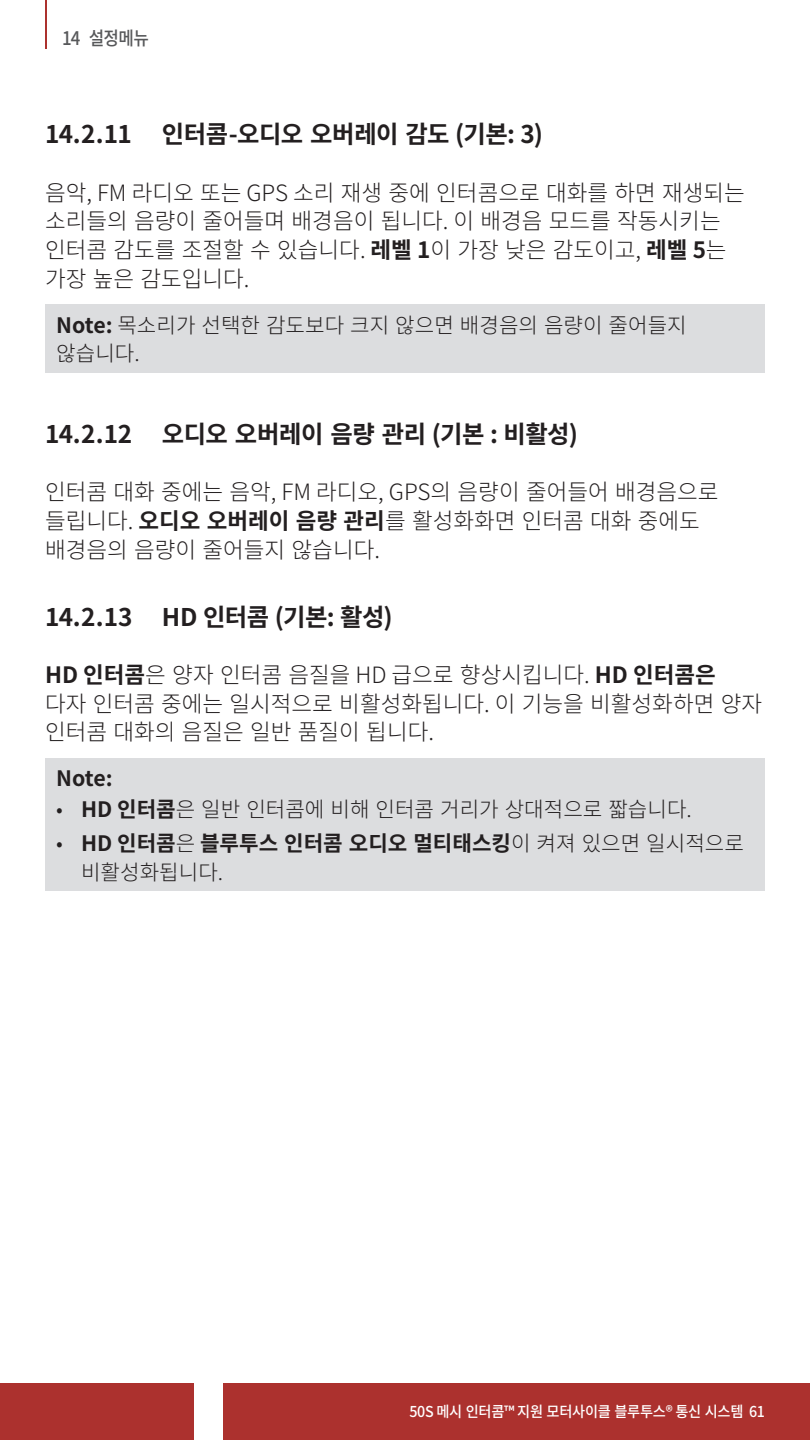
<style>
.page{position:relative;width:810px;height:1440px;background:#fff}
.page>*{position:absolute;margin:0;border:0;box-sizing:border-box;transform-origin:0 0}
.t1{font:700 24.38px "Noto Sans CJ Kkr";letter-spacing:-.02em;color:#231f20}
.Body{font:300 22.5px/28.8px "Noto Sans CJ Kkr";color:#231f20}
.NOTE{font:300 21.25px/28.8px "Noto Sans CJ Kkr";color:#231f20}
.NOTE-2{font:700 21.25px "Noto Sans CJ Kkr";color:#231f20}
.t2{font:500 18.75px "Noto Sans CJ Kkr";letter-spacing:-.04em;color:#57585a;scale:.9 1}
.t3{font:500 15px "Noto Sans CJ Kkr";letter-spacing:-.02em;color:#fff;scale:.95 1}
.s1{font-weight:700}
</style>
<div class="page">
<div style="left:0;top:1383px;width:194px;height:57px;background:#ac312e"></div>
<div style="left:223px;top:1383px;width:587px;height:57px;background:#ac312e"></div>
<hr style="left:45px;top:0;width:1px;height:49px;background:#ac312e">
<div style="left:45px;top:305px;width:720px;height:68px;background:#dcdddf"></div>
<div style="left:45px;top:758px;width:720px;height:133px;background:#dcdddf"></div>
<p class="t2" style="left:62px;top:28px;width:98px">14 설정메뉴</p>
<p class="t1" style="left:45px;top:121px;width:500px">14.2.11 인터콤-오디오 오버레이 감도 (기본: 3)</p>
<p class="Body" style="left:45px;top:178px;width:701px">음악, FM 라디오 또는 GPS 소리 재생 중에 인터콤으로 대화를 하면 재생되는 소리들의 음량이 줄어들며 배경음이 됩니다. 이 배경음 모드를 작동시키는 인터콤 감도를 조절할 수 있습니다. <span class="s1">레벨 1</span>이 가장 낮은 감도이고, <span class="s1">레벨 5</span>는 가장 높은 감도입니다.</p>
<p class="NOTE" style="left:56px;top:311px;width:632px"><span class="s1">Note:</span> 목소리가 선택한 감도보다 크지 않으면 배경음의 음량이 줄어들지 않습니다.</p>
<p class="t1" style="left:45px;top:420px;width:535px">14.2.12 오디오 오버레이 음량 관리 (기본 : 비활성)</p>
<p class="Body" style="left:45px;top:478px;width:675px">인터콤 대화 중에는 음악, FM 라디오, GPS의 음량이 줄어들어 배경음으로 들립니다. <span class="s1">오디오 오버레이 음량 관리</span>를 활성화화면 인터콤 대화 중에도 배경음의 음량이 줄어들지 않습니다.</p>
<p class="t1" style="left:45px;top:603px;width:349px">14.2.13 HD 인터콤 (기본: 활성)</p>
<p class="Body" style="left:45px;top:661px;width:719px"><span class="s1">HD 인터콤</span>은 양자 인터콤 음질을 HD 급으로 향상시킵니다. <span class="s1">HD 인터콤은 </span>다자 인터콤 중에는 일시적으로 비활성화됩니다. 이 기능을 비활성화하면 양자 인터콤 대화의 음질은 일반 품질이 됩니다.</p>
<p class="NOTE-2" style="left:56px;top:767px;width:58px">Note:</p>
<p class="NOTE" style="left:56px;top:795px;width:637px">• <span class="s1">HD 인터콤</span>은 일반 인터콤에 비해 인터콤 거리가 상대적으로 짧습니다.</p>
<p class="NOTE" style="left:81px;top:829px;width:664px;text-indent:-25px">• <span class="s1">HD 인터콤</span>은 <span class="s1">블루투스 인터콤 오디오 멀티태스킹</span>이 켜져 있으면 일시적으로 비활성화됩니다.</p>
<p class="t3" style="left:409px;top:1404px;width:376px">50S 메시 인터콤™ 지원 모터사이클 블루투스® 통신 시스템 61</p>
</div>
